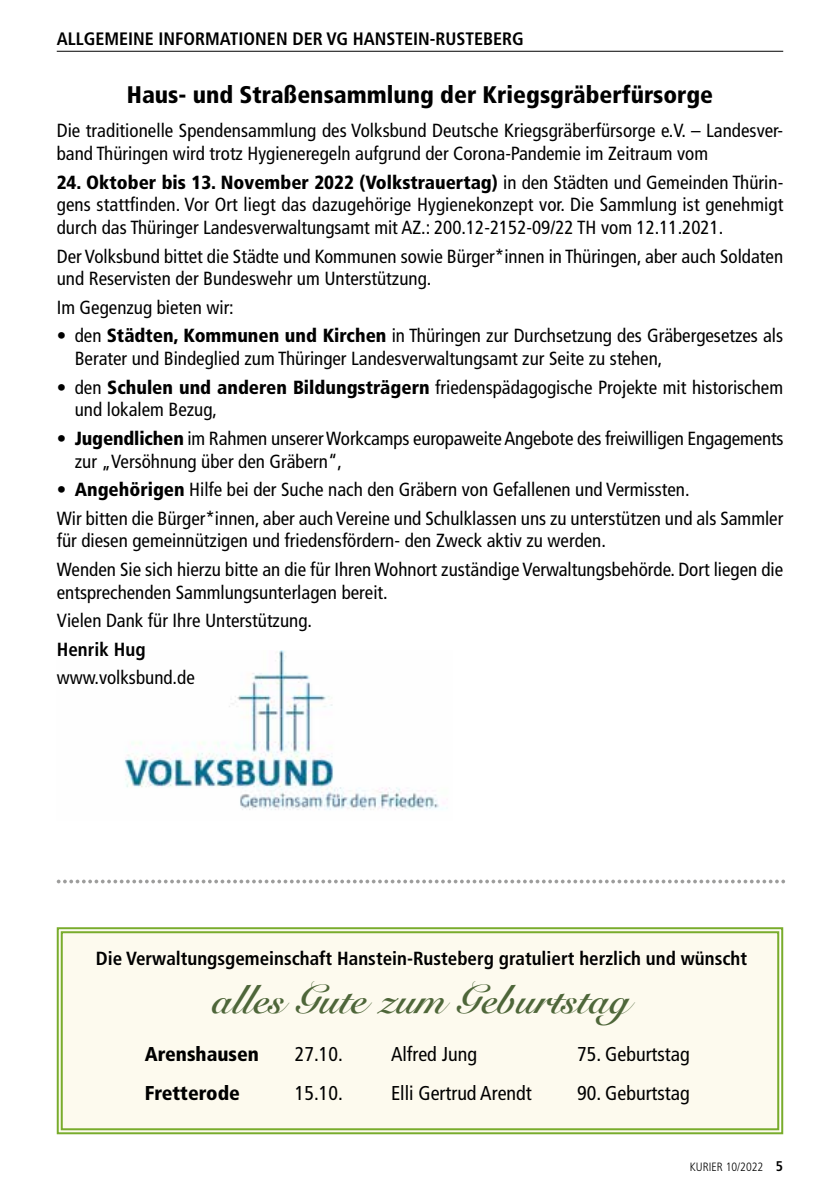
<style>
.page{position:relative;width:840px;height:1191px;background:#fff}
.page>*{position:absolute;margin:0;border:0;box-sizing:border-box;transform-origin:0 0}
.t1{font:700 40px "Snell Roundhand";color:#4e6639}
.t2{font:900 condensed 24px "Frutiger LT Std";color:#000}
.t3{font:condensed 20px "Frutiger LT Std";color:#000}
.t4{font:900 condensed 20px "Frutiger LT Std";color:#000}
.t5{font:condensed 19px/22.8px "Frutiger LT Std";color:#000}
.t6{font:700 condensed 19px "Frutiger LT Std";color:#000}
.t7{font:700 condensed 18px "Frutiger LT Std";color:#000}
.t8{font:300 condensed 12px "Frutiger LT Std";color:#000}
.s1{font-weight:900}
.s2{font-weight:700;font-size:14px}
</style>
<div class="page">
<hr style="left:57px;top:51px;width:725px;height:1px;background:#000">
<img style="left:124px;top:650px;width:323px;height:160px">
<div style="left:56px;top:927px;width:727px;height:208px;background:#fdfaee"></div>
<div style="left:61px;top:931px;width:717px;height:199px;border:2px solid #79ac2c"></div>
<svg style="left:57px;top:879px;width:727px;height:4px"></svg>
<p class="t7" style="left:57px;top:28px;width:468px">ALLGEMEINE INFORMATIONEN DER VG HANSTEIN-RUSTEBERG</p>
<p class="t2" style="left:127px;top:80px;width:587px">Haus- und Straßensammlung der Kriegsgräberfürsorge</p>
<p class="t5" style="left:57px;top:119px;width:727px">Die traditionelle Spendensammlung des Volksbund Deutsche Kriegsgräberfürsorge e.V. – Landesver&shy;band Thüringen wird trotz Hygieneregeln aufgrund der Corona-Pandemie im Zeitraum vom</p>
<p class="t5" style="left:57px;top:171px;width:727px;text-align:justify"><span class="s1">24. Oktober bis 13. November 2022 (Volkstrauertag)</span> in den Städten und Gemeinden Thürin&shy;gens stattfinden. Vor Ort liegt das dazugehörige Hygienekonzept vor. Die Sammlung ist genehmigt durch das Thüringer Landesverwaltungsamt mit AZ.: 200.12-2152-09/22 TH vom 12.11.2021.</p>
<p class="t5" style="left:57px;top:245px;width:727px">Der Volksbund bittet die Städte und Kommunen sowie Bürger*innen in Thüringen, aber auch Soldaten und Reservisten der Bundeswehr um Unterstützung.</p>
<p class="t5" style="left:57px;top:296px;width:178px">Im Gegenzug bieten wir:</p>
<p class="t5" style="left:75px;top:324px;width:709px;text-indent:-18px">• den <span class="s1">Städten, Kommunen und Kirchen</span> in Thüringen zur Durchsetzung des Gräbergesetzes als<br>Berater und Bindeglied zum Thüringer Landesverwaltungsamt zur Seite zu stehen,</p>
<p class="t5" style="left:75px;top:376px;width:709px;text-indent:-18px">• den <span class="s1">Schulen und anderen Bildungsträgern</span> friedenspädagogische Projekte mit historischem und lokalem Bezug,</p>
<p class="t5" style="left:75px;top:427px;width:710px;text-indent:-18px">• <span class="s1">Jugendlichen</span> im Rahmen unserer Workcamps europaweite Angebote des freiwilligen Engagements zur „Versöhnung über den Gräbern“,</p>
<p class="t5" style="left:57px;top:475px;width:727px;line-height:28.4px">• <span class="s1">Angehörigen</span> Hilfe bei der Suche nach den Gräbern von Gefallenen und Vermissten.<br>Wir bitten die Bürger*innen, aber auch Vereine und Schulklassen uns zu unterstützen und als Sammler</p>
<p class="t5" style="left:57px;top:527px;width:727px;line-height:28.4px">für diesen gemeinnützigen und friedensfördern- den Zweck aktiv zu werden.<br>Wenden Sie sich hierzu bitte an die für Ihren Wohnort zuständige Verwaltungsbehörde. Dort liegen die</p>
<p class="t5" style="left:57px;top:578px;width:332px;line-height:28.4px">entsprechenden Sammlungsunterlagen bereit.<br>Vielen Dank für Ihre Unterstützung.</p>
<p class="t6" style="left:57px;top:638px;width:90px">Henrik Hug</p>
<p class="t5" style="left:57px;top:666px;width:139px">www.volksbund.de</p>
<p class="t6" style="left:96px;top:947px;width:652px">Die Verwaltungsgemeinschaft Hanstein-Rusteberg gratuliert herzlich und wünscht</p>
<h1 class="t1" style="left:212px;top:965px;width:419px">alles Gute zum Geburtstag</h1>
<p class="t4" style="left:145px;top:1041px;width:116px">Arenshausen</p>
<p class="t3" style="left:295px;top:1042px;width:49px">27.10.</p>
<p class="t3" style="left:391px;top:1042px;width:87px">Alfred Jung</p>
<p class="t3" style="left:577px;top:1042px;width:114px">75. Geburtstag</p>
<p class="t4" style="left:145px;top:1081px;width:97px">Fretterode</p>
<p class="t3" style="left:295px;top:1081px;width:49px">15.10.</p>
<p class="t3" style="left:391px;top:1081px;width:142px">Elli Gertrud Arendt</p>
<p class="t3" style="left:577px;top:1081px;width:114px">90. Geburtstag</p>
<p class="t8" style="left:689px;top:1159px;width:95px">KURIER 10/2022 <span class="s2">5</span></p>
</div>
